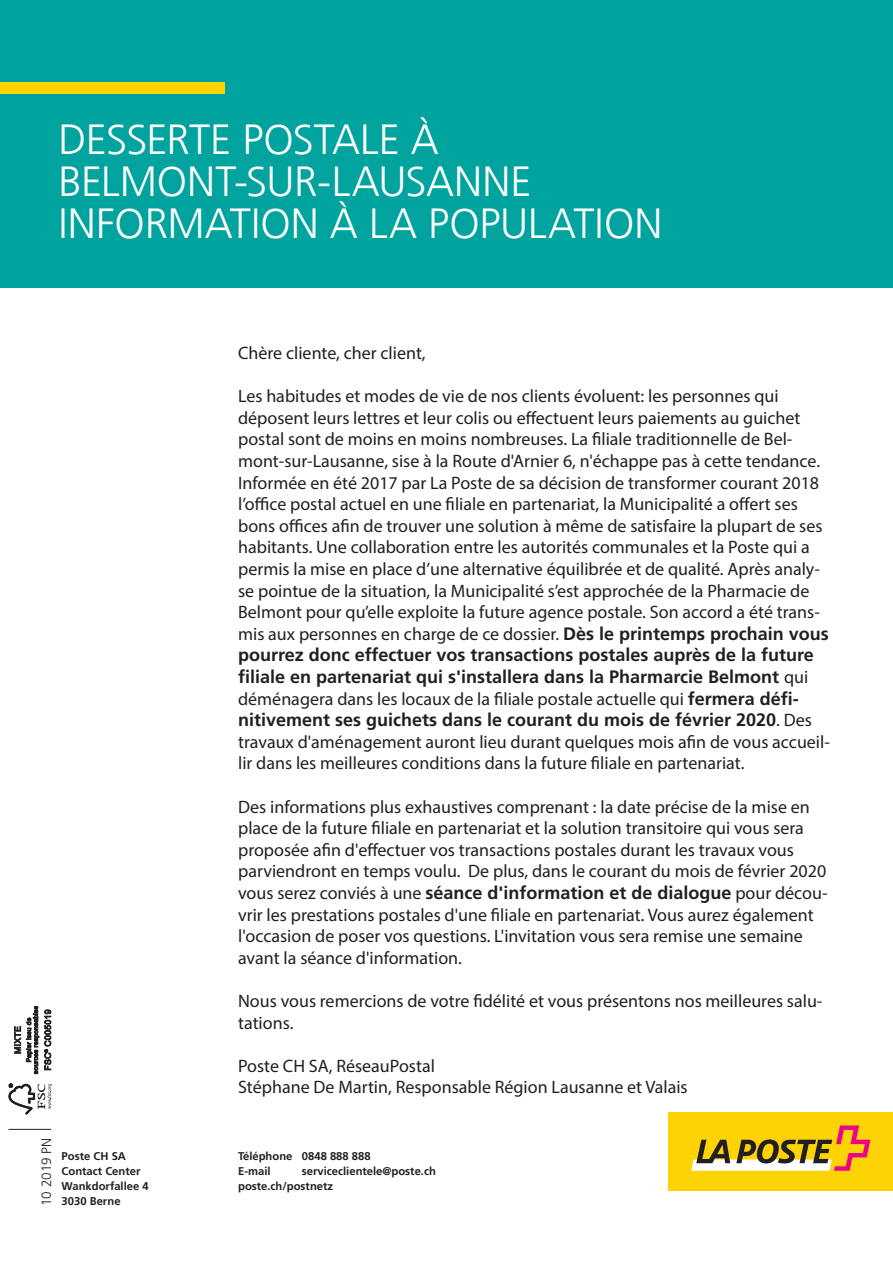
<style>
.page{position:relative;width:893px;height:1263px;background:#fff}
.page>*{position:absolute;margin:0;border:0;box-sizing:border-box;transform-origin:0 0}
.t1{font:300 42px/42px "Frutiger";letter-spacing:-.005em;color:#fff}
.t2{font:18px/21.6px "Myriad Pro";color:#231f20}
.t3{font:700 18px/21.6px "Frutiger";color:#231f20}
.t4{font:300 13.5px "Frutiger";color:#231f20}
.t5{font:700 11.25px/14.9px "Frutiger";color:#231f20}
.s1{font-family:"Frutiger";font-weight:700}
.s2{font-family:"Myriad Pro";font-weight:400}
</style>
<div class="page">
<div style="left:0;top:0;width:893px;height:288px;background:#00a39d"></div>
<div style="left:0;top:82px;width:224px;height:11px;background:#fed304"></div>
<div style="left:669px;top:1113px;width:224px;height:77px;background:#fed304"></div>
<svg style="left:691px;top:1125px;width:179px;height:46px"></svg>
<hr style="left:9px;top:1129px;width:42px;height:1px;background:#231f20">
<svg style="left:9px;top:1083px;width:43px;height:31px"></svg>
<svg style="left:14px;top:1006px;width:37px;height:68px"></svg>
<h1 class="t1" style="left:58px;top:119px;width:605px">DESSERTE POSTALE À<br>BELMONT-SUR-LAUSANNE<br>INFORMATION À LA POPULATION</h1>
<p class="t2" style="left:238px;top:342px;width:189px">Chère cliente, cher client,</p>
<p class="t2" style="left:238px;top:385px;width:592px">Les habitudes et modes de vie de nos clients évoluent: les personnes qui déposent leurs lettres et leur colis ou effectuent leurs paiements au guichet postal sont de moins en moins nombreuses. La filiale traditionnelle de Bel&shy;mont-sur-Lausanne, sise à la Route d'Arnier 6, n'échappe pas à cette tendance.<br>Informée en été 2017 par La Poste de sa décision de transformer courant 2018 l’office postal actuel en une filiale en partenariat, la Municipalité a offert ses bons offices afin de trouver une solution à même de satisfaire la plupart de ses habitants. Une collaboration entre les autorités communales et la Poste qui a permis la mise en place d’une alternative équilibrée et de qualité. Après analy&shy;se pointue de la situation, la Municipalité s’est approchée de la Pharmacie de Belmont pour qu’elle exploite la future agence postale. Son accord a été trans&shy;mis aux personnes en charge de ce dossier. <span class="s1">Dès le printemps prochain vous</span></p>
<p class="t3" style="left:238px;top:644px;width:577px">pourrez donc effectuer vos transactions postales auprès de la future filiale en partenariat qui s'installera dans la Pharmarcie Belmont <span class="s2">qui</span></p>
<p class="t2" style="left:238px;top:687px;width:562px">déménagera dans les locaux de la filiale postale actuelle qui <span class="s1">fermera défi-</span></p>
<p class="t3" style="left:238px;top:709px;width:575px">nitivement ses guichets dans le courant du mois de février 2020<span class="s2">. Des</span></p>
<p class="t2" style="left:238px;top:731px;width:593px">travaux d'aménagement auront lieu durant quelques mois afin de vous accueil&shy;lir dans les meilleures conditions dans la future filiale en partenariat.</p>
<p class="t2" style="left:238px;top:795px;width:590px">Des informations plus exhaustives comprenant : la date précise de la mise en place de la future filiale en partenariat et la solution transitoire qui vous sera proposée afin d'effectuer vos transactions postales durant les travaux vous parviendront en temps voulu. De plus, dans le courant du mois de février 2020</p>
<p class="t3" style="left:238px;top:882px;width:591px"><span class="s2">vous serez conviés à une</span> séance d'information et de dialogue <span class="s2">pour décou-</span></p>
<p class="t2" style="left:238px;top:903px;width:577px">vrir les prestations postales d'une filiale en partenariat. Vous aurez également l'occasion de poser vos questions. L'invitation vous sera remise une semaine avant la séance d'information.</p>
<p class="t2" style="left:238px;top:990px;width:586px">Nous vous remercions de votre fidélité et vous présentons nos meilleures salu&shy;tations.</p>
<p class="t2" style="left:238px;top:1055px;width:451px">Poste CH SA, RéseauPostal<br>Stéphane De Martin, Responsable Région Lausanne et Valais</p>
<p class="t4" style="left:39px;top:1206px;width:69px;rotate:-90deg">10 2019 PN</p>
<p class="t5" style="left:62px;top:1149px;width:89px">Poste CH SA<br>Contact Center<br>Wankdorfallee 4<br>3030 Berne</p>
<p class="t5" style="left:238px;top:1149px;width:134px">Téléphone 0848 888 888<br>E-mail</p>
<p class="t5" style="left:238px;top:1164px;width:199px;text-indent:64px">serviceclientele@poste.ch poste.ch/postnetz</p>
</div>
